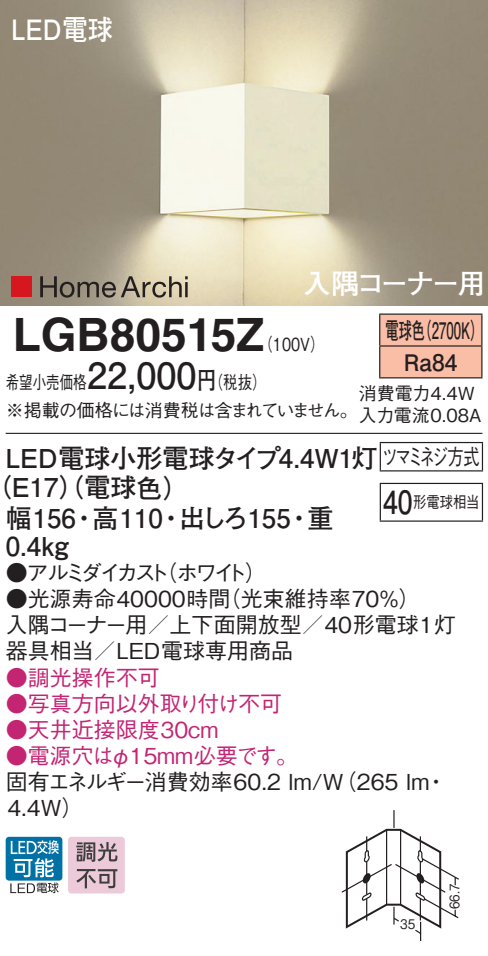
<style>
.page{position:relative;width:488px;height:956px;background:#fff}
.page>*{position:absolute;margin:0;border:0;box-sizing:border-box;transform-origin:0 0}
.t1{font:700 46px "Helvetica LT Std";color:#231f20}
.t2{font:700 36px "Futo Go B101 Pro";color:#231f20}
.t3{font:700 32px "Futo Go B101 Pro";color:#231f20;scale:.83 1}
.t4{font:700 28px "Futo Go B101 Pro";letter-spacing:-.085em;color:#fff}
.t5{font:700 28px "Futo Go B101 Pro";letter-spacing:-.035em;color:#fff;scale:.9 1}
.t6{font:700 26px/28px "Futo Go B101 Pro";color:#231f20}
.t7{font:700 22.8px/32px "Futo Go B101 Pro";color:#231f20;scale:.58 1}
.t8{font:500 22px/26.4px "Gothic BBB Pro";color:#231f20}
.t9{font:500 22px "Gothic BBB Pro";color:#c32573}
.t10{font:500 22px "Gothic BBB Pro";letter-spacing:-.195em;color:#231f20}
.t11{font:500 22px "Gothic BBB Pro";letter-spacing:-.19em;color:#231f20;scale:.73 1}
.t12{font:500 18px/28px "Gothic BBB Pro";letter-spacing:-.04em;color:#231f20;scale:.75 1}
.t13{font:500 18px/21.6px "Gothic BBB Pro";color:#231f20}
.t14{font:500 18px "Gothic BBB Pro";color:#231f20;scale:.8 1}
.t15{font:500 16px "Gothic BBB Pro";color:#231f20;scale:.83 1}
.t16{font:500 13.2px "Gothic BBB Pro";color:#231f20;scale:.9 1}
.s1{font-family:"Futo Go B101 Pro";font-weight:700;font-size:24px}
</style>
<div class="page">
<img style="left:0;top:0;width:488px;height:306px">
<div style="left:11px;top:276px;width:21px;height:21px;background:#d7171f"></div>
<svg style="left:40px;top:276px;width:147px;height:22px;background:#8f8775"></svg>
<div style="left:6px;top:837px;width:56px;height:44px;background:#0071a5;border-radius:3px"></div>
<svg style="left:10px;top:840px;width:49px;height:53px"></svg>
<svg style="left:68px;top:837px;width:57px;height:57px;background:#c9afbb"></svg>
<hr style="left:6px;top:433px;width:476px;height:1px;background:#231f20">
<div style="left:380px;top:315px;width:101px;height:62px;background:#fabda6"></div>
<hr style="left:379px;top:313px;width:103px;height:2px;background:#231f20">
<hr style="left:379px;top:315px;width:1px;height:30px;background:#231f20">
<hr style="left:481px;top:315px;width:1px;height:30px;background:#231f20">
<hr style="left:379px;top:345px;width:103px;height:2px;background:#231f20">
<hr style="left:379px;top:347px;width:1px;height:30px;background:#231f20">
<hr style="left:481px;top:347px;width:1px;height:30px;background:#231f20">
<hr style="left:379px;top:377px;width:103px;height:2px;background:#231f20">
<hr style="left:379px;top:443px;width:2px;height:27px;background:#231f20">
<hr style="left:379px;top:442px;width:104px;height:1px;background:#231f20">
<hr style="left:481px;top:443px;width:2px;height:27px;background:#231f20">
<hr style="left:379px;top:470px;width:104px;height:2px;background:#231f20">
<hr style="left:379px;top:484px;width:2px;height:37px;background:#231f20">
<hr style="left:379px;top:483px;width:104px;height:1px;background:#231f20">
<hr style="left:481px;top:484px;width:2px;height:37px;background:#231f20">
<hr style="left:379px;top:520px;width:104px;height:2px;background:#231f20">
<svg style="left:341px;top:810px;width:118px;height:131px"></svg>
<hr style="left:386px;top:830px;width:1px;height:75px;background:#231f20">
<hr style="left:400px;top:830px;width:1px;height:75px;background:#231f20">
<p class="t5" style="left:11px;top:7px;width:114px">LED電球</p>
<p class="t4" style="left:303px;top:261px;width:184px">入隅コーナー用</p>
<p class="t14" style="left:258px;top:330px;width:84px">（100 (V</p>
<h1 class="t1" style="left:13px;top:307px;width:253px">LGB80515Z</h1>
<p class="t14" style="left:197px;top:367px;width:88px">（<span class="s1">円</span>税抜(</p>
<p class="t7" style="left:418px;top:311px;width:115px">（2700 (K</p>
<p class="t7" style="left:404px;top:311px;width:94px;text-indent:-19px">電球色<br>Ra84</p>
<h2 class="t2" style="left:87px;top:346px;width:111px">22,000</h2>
<p class="t12" style="left:6px;top:366px;width:471px">希望小売価格<br>※掲載の価格には消費税は含まれていません。</p>
<p class="t13" style="left:359px;top:380px;width:124px">消費電力4.4W入力電流0.08A</p>
<p class="t6" style="left:6px;top:441px;width:373px">LED電球小形電球タイプ4.4W 灯1</p>
<p class="t6" style="left:307px;top:501px;width:27px">重</p>
<p class="t11" style="left:381px;top:439px;width:135px">ツマミネジ方式</p>
<p class="t15" style="left:413px;top:489px;width:81px">形電球相当</p>
<p class="t6" style="left:-15px;top:470px;width:205px">（E17（）電球色(</p>
<h3 class="t3" style="left:383px;top:477px;width:37px">40</h3>
<p class="t6" style="left:6px;top:501px;width:72px">幅156<br>0.4kg</p>
<p class="t6" style="left:93px;top:501px;width:72px">高110</p>
<p class="t6" style="left:179px;top:501px;width:113px">出しろ155</p>
<p class="t6" style="left:71px;top:501px;width:27px">・</p>
<p class="t6" style="left:158px;top:501px;width:27px">・</p>
<p class="t6" style="left:286px;top:501px;width:27px">・</p>
<p class="t8" style="left:155px;top:556px;width:113px">（ホワイト(</p>
<p class="t10" style="left:6px;top:555px;width:165px">●アルミダイカスト</p>
<p class="t8" style="left:219px;top:582px;width:203px">（光束維持率70％(</p>
<p class="t8" style="left:6px;top:582px;width:452px">●光源寿命40000時間<br>入隅コーナー用／上下面開放型／40形電球1灯器具相当／LED電球専用商品</p>
<p class="t9" style="left:6px;top:660px;width:155px">●調光操作不可</p>
<p class="t9" style="left:6px;top:686px;width:278px">●写真方向以外取り付け不可</p>
<p class="t9" style="left:6px;top:712px;width:214px">●天井近接限度30cm</p>
<p class="t9" style="left:6px;top:738px;width:294px">●電源穴はφ15mm必要です。</p>
<p class="t8" style="left:425px;top:766px;width:23px">・</p>
<p class="t8" style="left:6px;top:766px;width:425px">固有エネルギー消費効率60.2 lm （W/ 265 lm</p>
<p class="t8" style="left:7px;top:792px;width:78px">4.4W(</p>
<p class="t16" style="left:400px;top:914px;width:18px">35</p>
<p class="t16" style="left:443px;top:909px;width:30px;rotate:-90deg">66.7</p>
</div>
